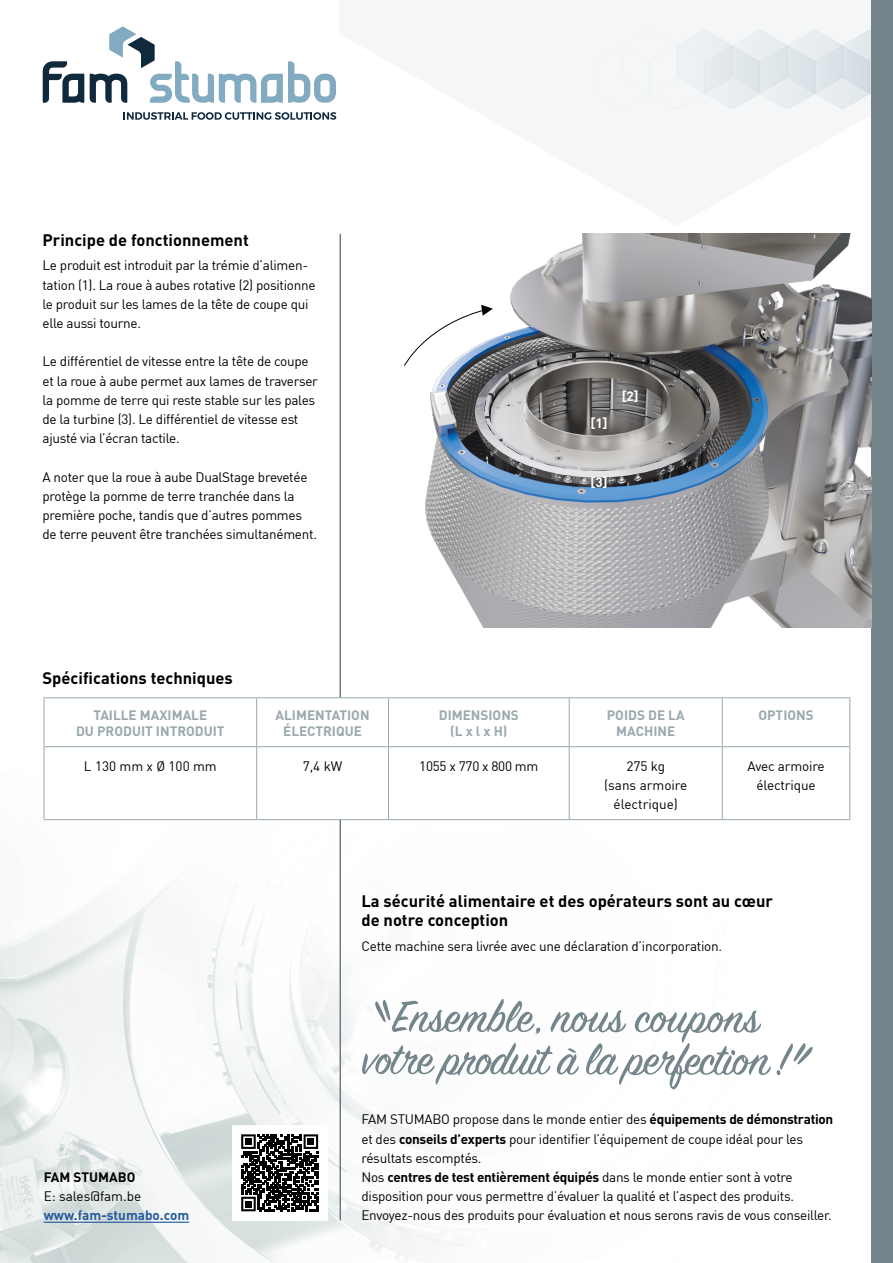
<style>
.page{position:relative;width:893px;height:1263px;background:#fff}
.page>*{position:absolute;margin:0;border:0;box-sizing:border-box;transform-origin:0 0}
.Titel{font:700 16.5px/19.2px "DIN";color:#000}
.Txt{font:13.5px/19.2px "DIN";letter-spacing:-.02em;color:#000}
.Tabel_Titel{font:700 13.5px/16.5px "DIN";color:#99a9ad;text-align:center}
.Txt-2{font:13.5px/19.2px "DIN";color:#000;text-align:center}
.t1{font:700 13.5px "DIN";color:#275b9b}
.t2{font:700 13.5px "DIN";color:#000}
.t3{font:700 13.5px "DIN";color:#fff}
.s1{font-weight:700}
</style>
<div class="page">
<img style="left:0;top:69px;width:872px;height:1194px">
<svg style="left:339px;top:0;width:533px;height:226px;fill:#f4f6f7"></svg>
<img style="left:594px;top:27px;width:278px;height:81px">
<div style="left:872px;top:0;width:21px;height:1263px;background:#74868b"></div>
<hr style="left:340px;top:234px;width:1px;height:986px;background:#343e47">
<svg style="left:43px;top:61px;width:41px;height:42px"></svg>
<svg style="left:90px;top:26px;width:246px;height:77px"></svg>
<svg style="left:124px;top:112px;width:212px;height:8px"></svg>
<div style="left:232px;top:1125px;width:95px;height:95px;background:#fff"></div>
<hr style="left:44px;top:1222px;width:145px;height:1px;background:#275b9b">
<svg style="left:362px;top:998px;width:451px;height:92px"></svg>
<svg style="left:241px;top:1134px;width:77px;height:77px"></svg>
<div style="left:245px;top:1138px;width:7px;height:7px;background:#000"></div>
<div style="left:308px;top:1138px;width:6px;height:7px;background:#000"></div>
<div style="left:245px;top:1201px;width:7px;height:6px;background:#000"></div>
<svg style="left:45px;top:698px;width:804px;height:48px"></svg>
<svg style="left:45px;top:747px;width:804px;height:72px"></svg>
<hr style="left:44px;top:697px;width:213px;height:1px;background:#99a9ad">
<hr style="left:44px;top:698px;width:1px;height:48px;background:#99a9ad">
<hr style="left:257px;top:697px;width:131px;height:1px;background:#99a9ad">
<hr style="left:256px;top:698px;width:1px;height:48px;background:#99a9ad">
<hr style="left:388px;top:697px;width:181px;height:1px;background:#99a9ad">
<hr style="left:388px;top:698px;width:1px;height:48px;background:#99a9ad">
<hr style="left:569px;top:697px;width:153px;height:1px;background:#99a9ad">
<hr style="left:569px;top:698px;width:1px;height:48px;background:#99a9ad">
<hr style="left:722px;top:697px;width:128px;height:1px;background:#99a9ad">
<hr style="left:722px;top:698px;width:1px;height:48px;background:#99a9ad">
<hr style="left:849px;top:698px;width:1px;height:48px;background:#99a9ad">
<hr style="left:44px;top:746px;width:213px;height:1px;background:#99a9ad">
<hr style="left:44px;top:747px;width:1px;height:72px;background:#99a9ad">
<hr style="left:257px;top:746px;width:131px;height:1px;background:#99a9ad">
<hr style="left:256px;top:747px;width:1px;height:72px;background:#99a9ad">
<hr style="left:388px;top:746px;width:181px;height:1px;background:#99a9ad">
<hr style="left:388px;top:747px;width:1px;height:72px;background:#99a9ad">
<hr style="left:569px;top:746px;width:153px;height:1px;background:#99a9ad">
<hr style="left:569px;top:747px;width:1px;height:72px;background:#99a9ad">
<hr style="left:722px;top:746px;width:128px;height:1px;background:#99a9ad">
<hr style="left:722px;top:747px;width:1px;height:72px;background:#99a9ad">
<hr style="left:849px;top:747px;width:1px;height:72px;background:#99a9ad">
<hr style="left:44px;top:819px;width:213px;height:1px;background:#99a9ad">
<hr style="left:257px;top:819px;width:131px;height:1px;background:#99a9ad">
<hr style="left:388px;top:819px;width:181px;height:1px;background:#99a9ad">
<hr style="left:569px;top:819px;width:153px;height:1px;background:#99a9ad">
<hr style="left:722px;top:819px;width:128px;height:1px;background:#99a9ad">
<img style="left:361px;top:234px;width:511px;height:393px">
<p class="Titel" style="left:43px;top:229px;width:208px">Principe de fonctionnement</p>
<p class="Txt" style="left:43px;top:256px;width:275px">Le produit est introduit par la trémie d’alimen&shy;tation (1). La roue à aubes rotative (2) positionne le produit sur les lames de la tête de coupe qui elle aussi tourne.</p>
<p class="Txt" style="left:43px;top:352px;width:277px">Le différentiel de vitesse entre la tête de coupe et la roue à aube permet aux lames de traverser la pomme de terre qui reste stable sur les pales de la turbine (3). Le différentiel de vitesse est ajusté via l’écran tactile.</p>
<p class="Txt" style="left:43px;top:467px;width:276px">A noter que la roue à aube DualStage brevetée protège la pomme de terre tranchée dans la première poche, tandis que d’autres pommes de terre peuvent être tranchées simultanément.</p>
<p class="Titel" style="left:43px;top:668px;width:192px">Spécifications techniques</p>
<p class="t3" style="left:590px;top:414px;width:18px">[1]</p>
<p class="t3" style="left:622px;top:387px;width:18px">[2]</p>
<p class="t3" style="left:590px;top:474px;width:18px">[3]</p>
<p class="Tabel_Titel" style="left:76px;top:706px;width:150px">TAILLE MAXIMALE<br>DU PRODUIT INTRODUIT</p>
<p class="Tabel_Titel" style="left:276px;top:706px;width:96px">ALIMENTATION<br>ÉLECTRIQUE</p>
<p class="Tabel_Titel" style="left:439px;top:706px;width:82px">DIMENSIONS (L x l x H)</p>
<p class="Tabel_Titel" style="left:607px;top:706px;width:79px">POIDS DE LA<br>MACHINE</p>
<p class="Tabel_Titel" style="left:758px;top:706px;width:57px">OPTIONS</p>
<p class="Txt-2" style="left:84px;top:756px;width:134px">L 130 mm x Ø 100 mm</p>
<p class="Txt" style="left:303px;top:756px;width:41px">7,4 kW</p>
<p class="Txt" style="left:419px;top:756px;width:121px">1055 x 770 x 800 mm</p>
<p class="Txt-2" style="left:604px;top:756px;width:85px">275 kg<br>(sans armoire électrique)</p>
<p class="Txt" style="left:747px;top:756px;width:79px;text-align:center">Avec armoire électrique</p>
<p class="t2" style="left:44px;top:1168px;width:93px">FAM STUMABO</p>
<p class="Txt-2" style="left:44px;top:1186px;width:99px">E: sales@fam.be</p>
<p class="t1" style="left:44px;top:1207px;width:147px">www.fam-stumabo.com</p>
<p class="Titel" style="left:361px;top:891px;width:413px">La sécurité alimentaire et des opérateurs sont au cœur de notre conception</p>
<p class="Txt" style="left:361px;top:936px;width:362px">Cette machine sera livrée avec une déclaration d’incorporation.</p>
<p class="Txt" style="left:361px;top:1110px;width:473px">FAM STUMABO propose dans le monde entier des <span class="s1">équipements de démonstration </span>et des <span class="s1">conseils d’experts</span> pour identifier l’équipement de coupe idéal pour les résultats escomptés.<br>Nos <span class="s1">centres de test entièrement équipés</span> dans le monde entier sont à votre disposition pour vous permettre d’évaluer la qualité et l’aspect des produits.<br>Envoyez-nous des produits pour évaluation et nous serons ravis de vous conseiller.</p>
</div>
